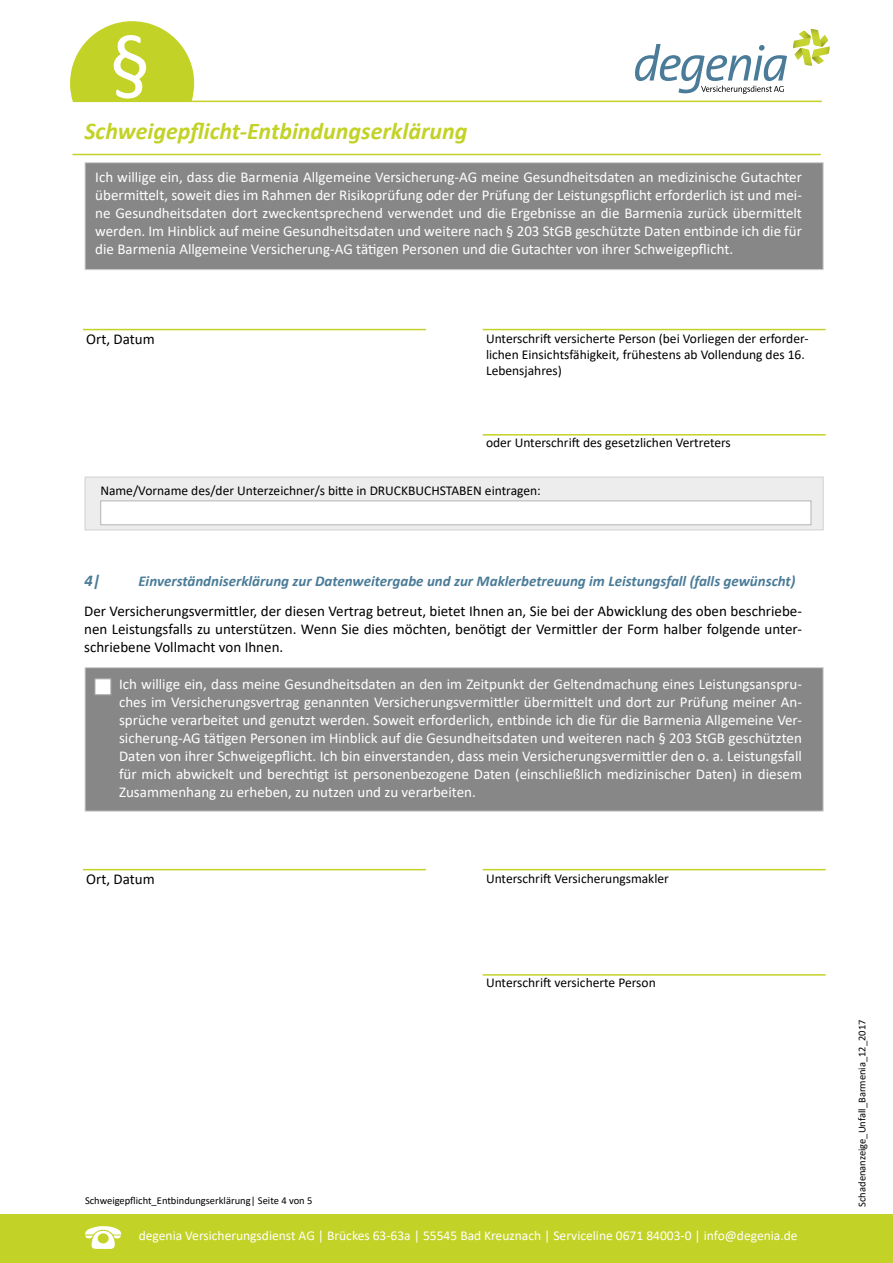
<style>
.page{position:relative;width:893px;height:1263px;background:#fff}
.page>*{position:absolute;margin:0;border:0;box-sizing:border-box;transform-origin:0 0}
.t1{font:84px "Calibri";color:#fff}
.t2{font:italic 700 24px "Calibri";color:#c3d226}
.t3{font:italic 700 16.5px "Calibri";color:#4a7b98}
.t4{font:15px/18px "Calibri";color:#fff;text-align:justify}
.t5{font:15px/18px "Calibri";color:#000;text-align:justify}
.t6{font:italic 700 15px "Calibri";color:#4a7b98}
.t7{font:13.5px/16.2px "Calibri";color:#000}
.t8{font:13.5px "Calibri";color:#fff}
.t9{font:10.5px "Calibri";color:#000}
</style>
<div class="page">
<svg style="left:70px;top:21px;width:124px;height:81px"></svg>
<hr style="left:73px;top:101px;width:749px;height:1px;background:#c3d226">
<svg style="left:635px;top:44px;width:152px;height:50px"></svg>
<svg style="left:793px;top:29px;width:37px;height:37px"></svg>
<hr style="left:72px;top:154px;width:749px;height:1px;background:#c3d226">
<div style="left:0;top:1214px;width:893px;height:49px;background:#c3d226"></div>
<svg style="left:85px;top:1226px;width:36px;height:23px"></svg>
<div style="left:85px;top:162px;width:738px;height:108px;background:#878787;border:1px solid #d0d0d0"></div>
<hr style="left:83px;top:329px;width:343px;height:1px;background:#c3d226">
<hr style="left:483px;top:329px;width:343px;height:1px;background:#c3d226">
<hr style="left:483px;top:434px;width:343px;height:2px;background:#c3d226">
<div style="left:85px;top:477px;width:738px;height:53px;background:#ededed;border:1px solid #d0d0d0"></div>
<div style="left:100px;top:500px;width:711px;height:25px;background:#fff;border:1px solid #b5b4b4"></div>
<div style="left:85px;top:667px;width:738px;height:144px;background:#878787;border:1px solid #d0d0d0"></div>
<div style="left:95px;top:678px;width:16px;height:17px;background:#fff;border:1px solid #acacac"></div>
<hr style="left:83px;top:869px;width:343px;height:1px;background:#c3d226">
<hr style="left:483px;top:869px;width:343px;height:1px;background:#c3d226">
<hr style="left:483px;top:974px;width:343px;height:2px;background:#c3d226">
<h1 class="t1" style="left:109px;top:4px;width:43px">§</h1>
<h2 class="t2" style="left:84px;top:114px;width:385px">Schweigepflicht-Entbindungserklärung</h2>
<p class="t4" style="left:95px;top:168px;width:708px">Ich willige ein, dass die Barmenia Allgemeine Versicherung-AG meine Gesundheitsdaten an medizinische Gutachter übermittelt, soweit dies im Rahmen der Risikoprüfung oder der Prüfung der Leistungspflicht erforderlich ist und mei&shy;ne Gesundheitsdaten dort zweckentsprechend verwendet und die Ergebnisse an die Barmenia zurück übermittelt werden. Im Hinblick auf meine Gesundheitsdaten und weitere nach § 203 StGB geschützte Daten entbinde ich die für die Barmenia Allgemeine Versicherung-AG tätigen Personen und die Gutachter von ihrer Schweigepflicht.</p>
<p class="t5" style="left:86px;top:329px;width:70px">Ort, Datum</p>
<p class="t7" style="left:486px;top:330px;width:324px">Unterschrift versicherte Person (bei Vorliegen der erforder&shy;lichen Einsichtsfähigkeit, frühestens ab Vollendung des 16.<br>Lebensjahres)</p>
<p class="t7" style="left:486px;top:434px;width:246px">oder Unterschrift des gesetzlichen Vertreters</p>
<p class="t7" style="left:100px;top:482px;width:442px">Name/Vorname des/der Unterzeichner/s bitte in DRUCKBUCHSTABEN eintragen:</p>
<p class="t3" style="left:84px;top:569px;width:18px">4|</p>
<p class="t6" style="left:138px;top:570px;width:659px">Einverständniserklärung zur Datenweitergabe und zur Maklerbetreuung im Leistungsfall (falls gewünscht)</p>
<p class="t5" style="left:84px;top:601px;width:719px">Der Versicherungsvermittler, der diesen Vertrag betreut, bietet Ihnen an, Sie bei der Abwicklung des oben beschriebe&shy;nen Leistungsfalls zu unterstützen. Wenn Sie dies möchten, benötigt der Vermittler der Form halber folgende unter&shy;schriebene Vollmacht von Ihnen.</p>
<p class="t4" style="left:119px;top:675px;width:684px">Ich willige ein, dass meine Gesundheitsdaten an den im Zeitpunkt der Geltendmachung eines Leistungsanspru&shy;ches im Versicherungsvertrag genannten Versicherungsvermittler übermittelt und dort zur Prüfung meiner An&shy;sprüche verarbeitet und genutzt werden. Soweit erforderlich, entbinde ich die für die Barmenia Allgemeine Ver&shy;sicherung-AG tätigen Personen im Hinblick auf die Gesundheitsdaten und weiteren nach § 203 StGB geschützten Daten von ihrer Schweigepflicht. Ich bin einverstanden, dass mein Versicherungsvermittler den o. a. Leistungsfall für mich abwickelt und berechtigt ist personenbezogene Daten (einschließlich medizinischer Daten) in diesem Zusammenhang zu erheben, zu nutzen und zu verarbeiten.</p>
<p class="t5" style="left:86px;top:869px;width:70px">Ort, Datum</p>
<p class="t7" style="left:486px;top:870px;width:184px">Unterschrift Versicherungsmakler</p>
<p class="t9" style="left:85px;top:1193px;width:229px">Schweigepflicht_Entbindungserklärung| Seite 4 von 5</p>
<p class="t7" style="left:486px;top:974px;width:171px">Unterschrift versicherte Person</p>
<p class="t8" style="left:139px;top:1226px;width:660px">degenia Versicherungsdienst AG | Brückes 63-63a | 55545 Bad Kreuznach | Serviceline 0671 84003-0 | info@degenia.de</p>
<p class="t9" style="left:855px;top:1207px;width:189px;rotate:-90deg">Schadenanzeige_Unfall_Barmenia_12_2017</p>
</div>
